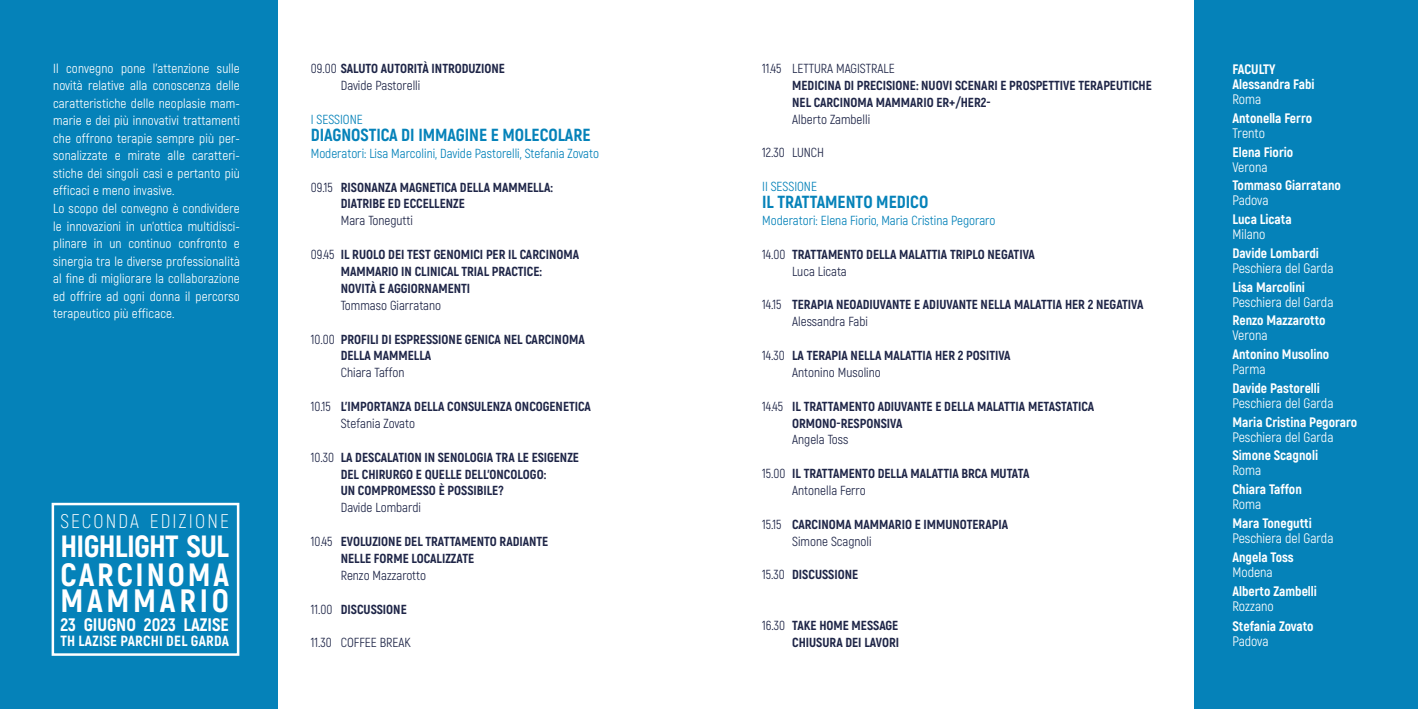
<style>
.page{position:relative;width:1418px;height:709px;background:#fff}
.page>*{position:absolute;margin:0;border:0;box-sizing:border-box;transform-origin:0 0}
.t1{font:800 32.38px "Akrobat";letter-spacing:.115em;color:#fff}
.t2{font:800 32.12px "Akrobat";letter-spacing:.09em;color:#fff}
.t3{font:800 30.62px "Akrobat";letter-spacing:-.02em;color:#fff}
.t4{font:300 19.75px "Akrobat";letter-spacing:.11em;color:#fff}
.t5{font:800 18.12px "Akrobat";color:#fff}
.t6{font:800 17.5px "Akrobat";color:#0582b9}
.t7{font:800 14.75px "Akrobat";letter-spacing:.02em;color:#fff}
.t8{font:800 13.75px/15px "Akrobat";color:#fff}
.t9{font:13.75px "Akrobat";color:#fff}
.t10{font:800 13.12px/16.9px "Akrobat";color:#1e2547}
.t11{font:13.12px/17.5px "Akrobat";letter-spacing:.01em;color:#fff}
.t12{font:13.12px "Akrobat";color:#1e2547}
.t13{font:13.12px "Akrobat";color:#0582b9}
.s1{font-weight:400}
</style>
<div class="page">
<div style="left:1194px;top:0;width:223px;height:709px;background:#0582b9"></div>
<div style="left:0;top:0;width:278px;height:709px;background:#0582b9"></div>
<div style="left:52px;top:503px;width:187px;height:153px;border:2px solid #fff"></div>
<p class="t11" style="left:53px;top:60px;width:188px">Il convegno pone l’attenzione sulle novità relative alla conoscenza delle caratteristiche delle neoplasie mam&shy;marie e dei più innovativi trattamenti che offrono terapie sempre più per&shy;sonalizzate e mirate alle caratteri&shy;stiche dei singoli casi e pertanto più efficaci e meno invasive.<br>Lo scopo del convegno è condividere le innovazioni in un’ottica multidisci&shy;plinare in un continuo confronto e sinergia tra le diverse professionalità al fine di migliorare la collaborazione ed offrire ad ogni donna il percorso terapeutico più efficace.</p>
<h3 class="t4" style="left:60px;top:509px;width:170px">SECONDA EDIZIONE</h3>
<h3 class="t3" style="left:60px;top:527px;width:170px">HIGHLIGHT SUL</h3>
<h2 class="t2" style="left:60px;top:554px;width:170px">CARCINOMA</h2>
<h1 class="t1" style="left:60px;top:580px;width:170px">MAMMARIO</h1>
<h3 class="t5" style="left:60px;top:613px;width:170px">23 GIUGNO 2023 LAZISE</h3>
<p class="t7" style="left:60px;top:631px;width:170px">TH LAZISE PARCHI DEL GARDA</p>
<p class="t10" style="left:341px;top:60px;width:166px;text-indent:-30px"><span class="s1">09.00</span> SALUTO AUTORITÀ INTRODUZIONE<br><span class="s1">Davide Pastorelli</span></p>
<p class="t13" style="left:311px;top:112px;width:54px">I SESSIONE</p>
<h3 class="t6" style="left:311px;top:124px;width:281px">DIAGNOSTICA DI IMMAGINE E MOLECOLARE</h3>
<p class="t13" style="left:311px;top:145px;width:290px">Moderatori: Lisa Marcolini, Davide Pastorelli, Stefania Zovato</p>
<p class="t10" style="left:341px;top:178px;width:213px;text-indent:-30px"><span class="s1">09.15</span> RISONANZA MAGNETICA DELLA MAMMELLA:<br>DIATRIBE ED ECCELLENZE</p>
<p class="t12" style="left:341px;top:213px;width:74px">Mara Tonegutti</p>
<p class="t10" style="left:341px;top:246px;width:240px;text-indent:-30px"><span class="s1">09.45</span> IL RUOLO DEI TEST GENOMICI PER IL CARCINOMA<br>MAMMARIO IN CLINICAL TRIAL PRACTICE:<br>NOVITÀ E AGGIORNAMENTI</p>
<p class="t12" style="left:341px;top:297px;width:102px">Tommaso Giarratano</p>
<p class="t10" style="left:341px;top:330px;width:245px;text-indent:-30px"><span class="s1">10.00</span> PROFILI DI ESPRESSIONE GENICA NEL CARCINOMA<br>DELLA MAMMELLA</p>
<p class="t12" style="left:341px;top:365px;width:65px">Chiara Taffon</p>
<p class="t10" style="left:341px;top:398px;width:251px;text-indent:-30px"><span class="s1">10.15</span> L’IMPORTANZA DELLA CONSULENZA ONCOGENETICA<br><span class="s1">Stefania Zovato</span></p>
<p class="t10" style="left:341px;top:448px;width:240px;text-indent:-30px"><span class="s1">10.30</span> LA DESCALATION IN SENOLOGIA TRA LE ESIGENZE<br>DEL CHIRURGO E QUELLE DELL’ONCOLOGO:<br>UN COMPROMESSO È POSSIBILE?</p>
<p class="t12" style="left:341px;top:500px;width:82px">Davide Lombardi</p>
<p class="t10" style="left:341px;top:533px;width:209px;text-indent:-30px"><span class="s1">10.45</span> EVOLUZIONE DEL TRATTAMENTO RADIANTE<br>NELLE FORME LOCALIZZATE</p>
<p class="t12" style="left:341px;top:567px;width:87px">Renzo Mazzarotto</p>
<p class="t10" style="left:311px;top:600px;width:97px"><span class="s1">11.00</span> DISCUSSIONE</p>
<p class="t12" style="left:311px;top:635px;width:101px">11.30 COFFEE BREAK</p>
<p class="t12" style="left:762px;top:61px;width:134px">11.45 LETTURA MAGISTRALE</p>
<p class="t10" style="left:792px;top:77px;width:361px">MEDICINA DI PRECISIONE: NUOVI SCENARI E PROSPETTIVE TERAPEUTICHE<br>NEL CARCINOMA MAMMARIO ER+/HER2-</p>
<p class="t12" style="left:792px;top:111px;width:79px">Alberto Zambelli</p>
<p class="t12" style="left:762px;top:145px;width:63px">12.30 LUNCH</p>
<p class="t13" style="left:762px;top:179px;width:56px">II SESSIONE</p>
<h3 class="t6" style="left:762px;top:191px;width:168px">IL TRATTAMENTO MEDICO</h3>
<p class="t13" style="left:762px;top:212px;width:235px">Moderatori: Elena Fiorio, Maria Cristina Pegoraro</p>
<p class="t10" style="left:792px;top:245px;width:244px;text-indent:-30px"><span class="s1">14.00</span> TRATTAMENTO DELLA MALATTIA TRIPLO NEGATIVA<br><span class="s1">Luca Licata</span></p>
<p class="t10" style="left:792px;top:296px;width:353px;text-indent:-30px"><span class="s1">14.15</span> TERAPIA NEOADIUVANTE E ADIUVANTE NELLA MALATTIA HER 2 NEGATIVA<br><span class="s1">Alessandra Fabi</span></p>
<p class="t10" style="left:792px;top:347px;width:220px;text-indent:-30px"><span class="s1">14.30</span> LA TERAPIA NELLA MALATTIA HER 2 POSITIVA<br><span class="s1">Antonino Musolino</span></p>
<p class="t10" style="left:792px;top:397px;width:303px;text-indent:-30px"><span class="s1">14.45</span> IL TRATTAMENTO ADIUVANTE E DELLA MALATTIA METASTATICA<br>ORMONO-RESPONSIVA</p>
<p class="t12" style="left:792px;top:432px;width:58px">Angela Toss</p>
<p class="t10" style="left:792px;top:465px;width:239px;text-indent:-30px"><span class="s1">15.00</span> IL TRATTAMENTO DELLA MALATTIA BRCA MUTATA<br><span class="s1">Antonella Ferro</span></p>
<p class="t10" style="left:792px;top:515px;width:217px;text-indent:-30px"><span class="s1">15.15</span> CARCINOMA MAMMARIO E IMMUNOTERAPIA<br><span class="s1">Simone Scagnoli</span></p>
<p class="t10" style="left:762px;top:566px;width:97px"><span class="s1">15.30</span> DISCUSSIONE</p>
<p class="t10" style="left:762px;top:617px;width:138px;text-align:right"><span class="s1">16.30</span> TAKE HOME MESSAGE<br>CHIUSURA DEI LAVORI</p>
<p class="t8" style="left:1232px;top:62px;width:84px">FACULTY<br>Alessandra Fabi</p>
<p class="t9" style="left:1232px;top:91px;width:30px">Roma</p>
<p class="t8" style="left:1232px;top:110px;width:81px">Antonella Ferro</p>
<p class="t9" style="left:1232px;top:125px;width:34px">Trento</p>
<p class="t8" style="left:1232px;top:144px;width:62px">Elena Fiorio</p>
<p class="t9" style="left:1232px;top:158px;width:37px">Verona</p>
<p class="t8" style="left:1232px;top:178px;width:110px">Tommaso Giarratano</p>
<p class="t9" style="left:1232px;top:192px;width:38px">Padova</p>
<p class="t8" style="left:1232px;top:212px;width:61px">Luca Licata</p>
<p class="t9" style="left:1232px;top:226px;width:35px">Milano</p>
<p class="t8" style="left:1232px;top:245px;width:88px">Davide Lombardi</p>
<p class="t9" style="left:1232px;top:260px;width:102px">Peschiera del Garda</p>
<p class="t8" style="left:1232px;top:279px;width:74px">Lisa Marcolini</p>
<p class="t9" style="left:1232px;top:293px;width:102px">Peschiera del Garda</p>
<p class="t8" style="left:1232px;top:313px;width:95px">Renzo Mazzarotto</p>
<p class="t9" style="left:1232px;top:327px;width:37px">Verona</p>
<p class="t8" style="left:1232px;top:347px;width:98px">Antonino Musolino</p>
<p class="t9" style="left:1232px;top:361px;width:35px">Parma</p>
<p class="t8" style="left:1232px;top:380px;width:89px">Davide Pastorelli</p>
<p class="t9" style="left:1232px;top:395px;width:102px">Peschiera del Garda</p>
<p class="t8" style="left:1232px;top:414px;width:126px">Maria Cristina Pegoraro</p>
<p class="t9" style="left:1232px;top:428px;width:102px">Peschiera del Garda</p>
<p class="t8" style="left:1232px;top:448px;width:87px">Simone Scagnoli</p>
<p class="t9" style="left:1232px;top:462px;width:30px">Roma</p>
<p class="t8" style="left:1232px;top:482px;width:71px">Chiara Taffon</p>
<p class="t9" style="left:1232px;top:496px;width:30px">Roma</p>
<p class="t8" style="left:1232px;top:515px;width:81px">Mara Tonegutti</p>
<p class="t9" style="left:1232px;top:530px;width:102px">Peschiera del Garda</p>
<p class="t8" style="left:1232px;top:549px;width:63px">Angela Toss</p>
<p class="t9" style="left:1232px;top:564px;width:42px">Modena</p>
<p class="t8" style="left:1232px;top:583px;width:86px">Alberto Zambelli</p>
<p class="t9" style="left:1232px;top:597px;width:43px">Rozzano</p>
<p class="t8" style="left:1232px;top:618px;width:83px">Stefania Zovato</p>
<p class="t9" style="left:1232px;top:632px;width:38px">Padova</p>
</div>
